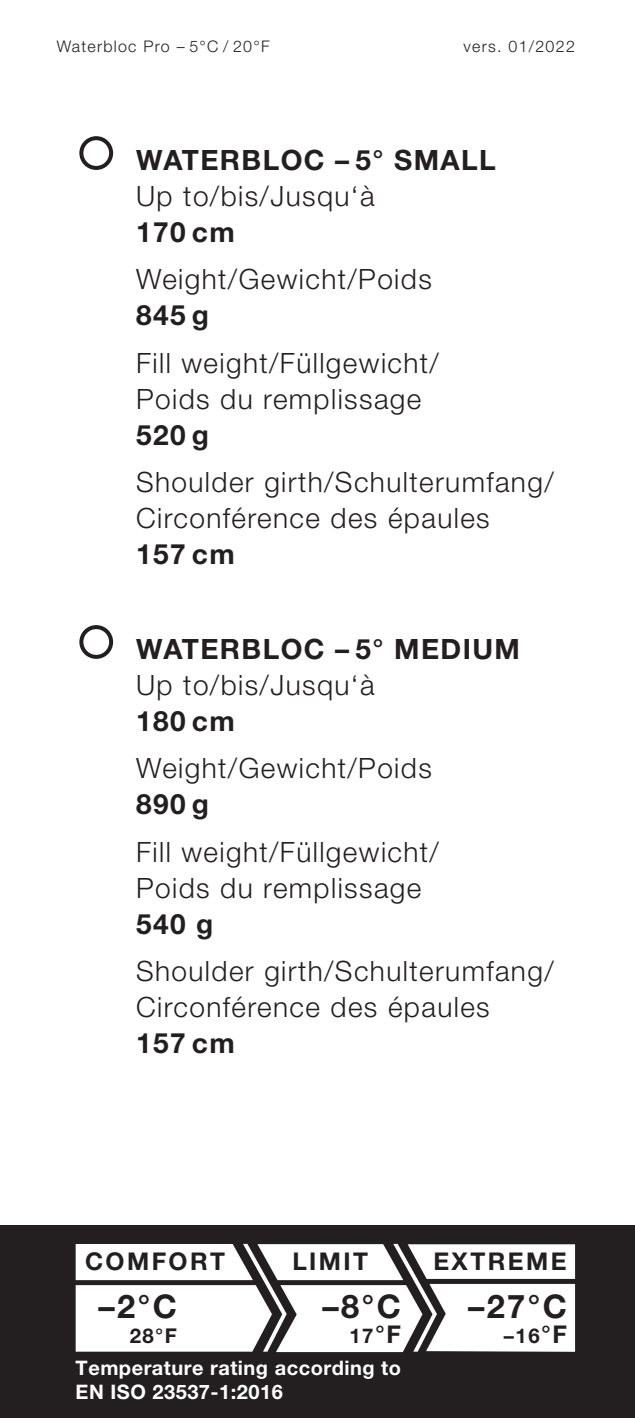
<style>
.page{position:relative;width:635px;height:1418px;background:#fff}
.page>*{position:absolute;margin:0;border:0;box-sizing:border-box;transform-origin:0 0}
.t1{font:700 32.8px "Helvetica Neue LT";color:#231f20}
.t2{font:300 28px/36px "Helvetica Neue LT";letter-spacing:.05em;color:#231f20}
.t3{font:700 28px "Helvetica Neue LT";letter-spacing:.05em;color:#231f20}
.t4{font:700 24.4px "Helvetica Neue LT";letter-spacing:.1em;color:#231f20}
.t5{font:700 20.4px "Helvetica Neue LT";color:#231f20}
.t6{font:700 20px/24px "Helvetica Neue LT";letter-spacing:.025em;color:#fff}
.t7{font:300 16px "Helvetica Neue LT";letter-spacing:.08em;color:#231f20}
.s1{font-size:24.4px}
</style>
<div class="page">
<div style="left:79px;top:136px;width:34px;height:34px;border:4px solid #231f20;border-radius:50%"></div>
<div style="left:79px;top:625px;width:34px;height:34px;border:4px solid #231f20;border-radius:50%"></div>
<div style="left:0;top:1225px;width:635px;height:192px;background:#231f20"></div>
<svg style="left:76px;top:1243px;width:499px;height:108px;background:#e1e1e1"></svg>
<p class="t7" style="left:57px;top:37px;width:214px">Waterbloc Pro – 5°C / 20°F</p>
<p class="t7" style="left:463px;top:37px;width:113px">vers. 01/2022</p>
<p class="t3" style="left:136px;top:143px;width:361px">WATERBLOC – 5° SMALL</p>
<p class="t2" style="left:136px;top:177px;width:240px">Up to/bis/Jusqu‘à</p>
<p class="t3" style="left:136px;top:215px;width:100px">170 cm</p>
<p class="t2" style="left:136px;top:261px;width:297px">Weight/Gewicht/Poids</p>
<p class="t3" style="left:136px;top:298px;width:74px">845 g</p>
<p class="t2" style="left:136px;top:344px;width:304px">Fill weight/Füllgewicht/<br>Poids du remplissage</p>
<p class="t3" style="left:136px;top:417px;width:74px">520 g</p>
<p class="t2" style="left:136px;top:463px;width:419px">Shoulder girth/Schulterumfang/<br>Circonférence des épaules</p>
<p class="t3" style="left:136px;top:537px;width:100px">157 cm</p>
<p class="t3" style="left:136px;top:631px;width:385px">WATERBLOC – 5° MEDIUM</p>
<p class="t2" style="left:136px;top:666px;width:240px">Up to/bis/Jusqu‘à</p>
<p class="t3" style="left:136px;top:703px;width:100px">180 cm</p>
<p class="t2" style="left:136px;top:749px;width:297px">Weight/Gewicht/Poids</p>
<p class="t3" style="left:136px;top:787px;width:74px">890 g</p>
<p class="t2" style="left:136px;top:833px;width:304px">Fill weight/Füllgewicht/<br>Poids du remplissage</p>
<p class="t3" style="left:136px;top:906px;width:79px">540 g</p>
<p class="t2" style="left:136px;top:952px;width:419px">Shoulder girth/Schulterumfang/<br>Circonférence des épaules</p>
<p class="t3" style="left:136px;top:1025px;width:100px">157 cm</p>
<p class="t4" style="left:85px;top:1246px;width:142px">COMFORT</p>
<p class="t4" style="left:292px;top:1246px;width:77px">LIMIT</p>
<p class="t4" style="left:433px;top:1246px;width:135px">EXTREME</p>
<p class="t1" style="left:98px;top:1286px;width:80px">–2°C</p>
<p class="t5" style="left:130px;top:1322px;width:49px">28°F</p>
<p class="t1" style="left:323px;top:1286px;width:80px">–8°C</p>
<p class="t5" style="left:350px;top:1322px;width:53px">17<span class="s1">°F</span></p>
<p class="t6" style="left:76px;top:1354px;width:327px">Temperature rating according to<br>EN ISO 23537-1:2016</p>
<p class="t1" style="left:468px;top:1286px;width:100px">–27°C</p>
<p class="t5" style="left:504px;top:1322px;width:65px">–16<span class="s1">°F</span></p>
</div>
